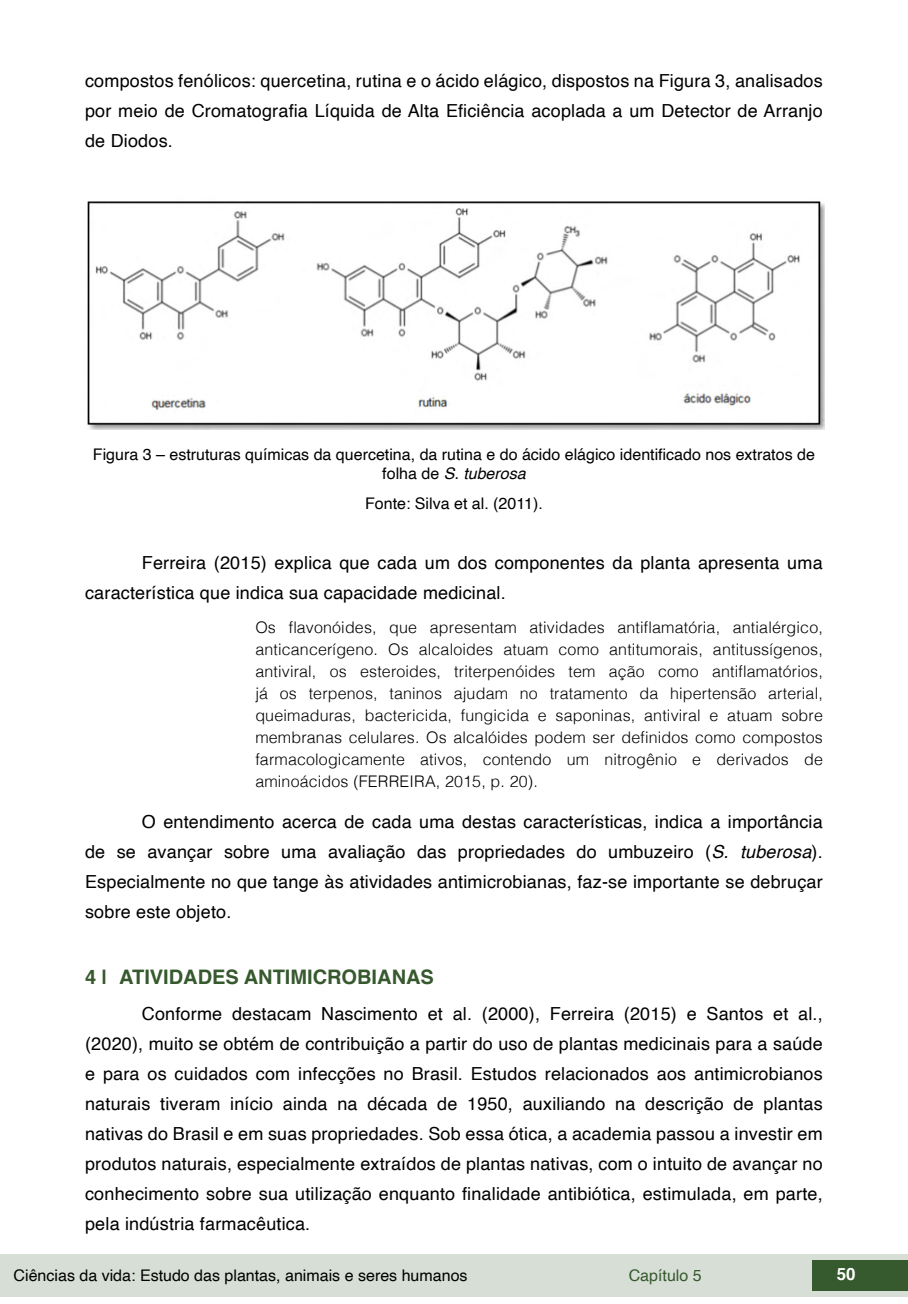
<style>
.page{position:relative;width:908px;height:1304px;background:#fff}
.page>*{position:absolute;margin:0;border:0;box-sizing:border-box;transform-origin:0 0}
.t1{font:700 20px "Helvetica";color:#36592e}
.t2{font:18px/30px "Helvetica";letter-spacing:.01em;color:#000;text-align:justify}
.t3{font:700 16.8px "Helvetica";color:#fff}
.t4{font:300 16px/22px "Helvetica";letter-spacing:.01em;color:#000;text-align:justify}
.t5{font:16px/19.2px "Helvetica";color:#000;text-align:center}
.t6{font:16px "Helvetica";color:#36592e}
.s1{font-style:italic}
</style>
<div class="page">
<div style="left:0;top:1254px;width:906px;height:43px;background:#d7ded5"></div>
<div style="left:812px;top:1261px;width:95px;height:30px;background:#36592e"></div>
<img style="left:87px;top:201px;width:736px;height:228px">
<p class="t2" style="left:85px;top:66px;width:738px">compostos fenólicos: quercetina, rutina e o ácido elágico, dispostos na Figura 3, analisados por meio de Cromatografia Líquida de Alta Eficiência acoplada a um Detector de Arranjo de Diodos.</p>
<p class="t5" style="left:93px;top:445px;width:723px">Figura 3 – estruturas químicas da quercetina, da rutina e do ácido elágico identificado nos extratos de folha de <span class="s1">S. tuberosa</span></p>
<p class="t5" style="left:365px;top:495px;width:179px">Fonte: Silva et al. (2011).</p>
<p class="t2" style="left:85px;top:549px;width:738px;text-indent:57px">Ferreira (2015) explica que cada um dos componentes da planta apresenta uma característica que indica sua capacidade medicinal.</p>
<p class="t4" style="left:255px;top:615px;width:568px">Os flavonóides, que apresentam atividades antiflamatória, antialérgico, anticancerígeno. Os alcaloides atuam como antitumorais, antitussígenos, antiviral, os esteroides, triterpenóides tem ação como antiflamatórios, já os terpenos, taninos ajudam no tratamento da hipertensão arterial, queimaduras, bactericida, fungicida e saponinas, antiviral e atuam sobre membranas celulares. Os alcalóides podem ser definidos como compostos farmacologicamente ativos, contendo um nitrogênio e derivados de aminoácidos (FERREIRA, 2015, p. 20).</p>
<p class="t2" style="left:85px;top:807px;width:738px;text-indent:57px">O entendimento acerca de cada uma destas características, indica a importância de se avançar sobre uma avaliação das propriedades do umbuzeiro (<span class="s1">S. tuberosa</span>).<br>Especialmente no que tange às atividades antimicrobianas, faz-se importante se debruçar sobre este objeto.</p>
<p class="t1" style="left:85px;top:961px;width:350px">4 | ATIVIDADES ANTIMICROBIANAS</p>
<p class="t2" style="left:85px;top:999px;width:738px;text-indent:57px">Conforme destacam Nascimento et al. (2000), Ferreira (2015) e Santos et al., (2020), muito se obtém de contribuição a partir do uso de plantas medicinais para a saúde e para os cuidados com infecções no Brasil. Estudos relacionados aos antimicrobianos naturais tiveram início ainda na década de 1950, auxiliando na descrição de plantas nativas do Brasil e em suas propriedades. Sob essa ótica, a academia passou a investir em produtos naturais, especialmente extraídos de plantas nativas, com o intuito de avançar no conhecimento sobre sua utilização enquanto finalidade antibiótica, estimulada, em parte, pela indústria farmacêutica.</p>
<p class="t5" style="left:14px;top:1266px;width:455px">Ciências da vida: Estudo das plantas, animais e seres humanos</p>
<p class="t6" style="left:628px;top:1263px;width:74px">Capítulo 5</p>
<p class="t3" style="left:836px;top:1261px;width:20px">50</p>
</div>
